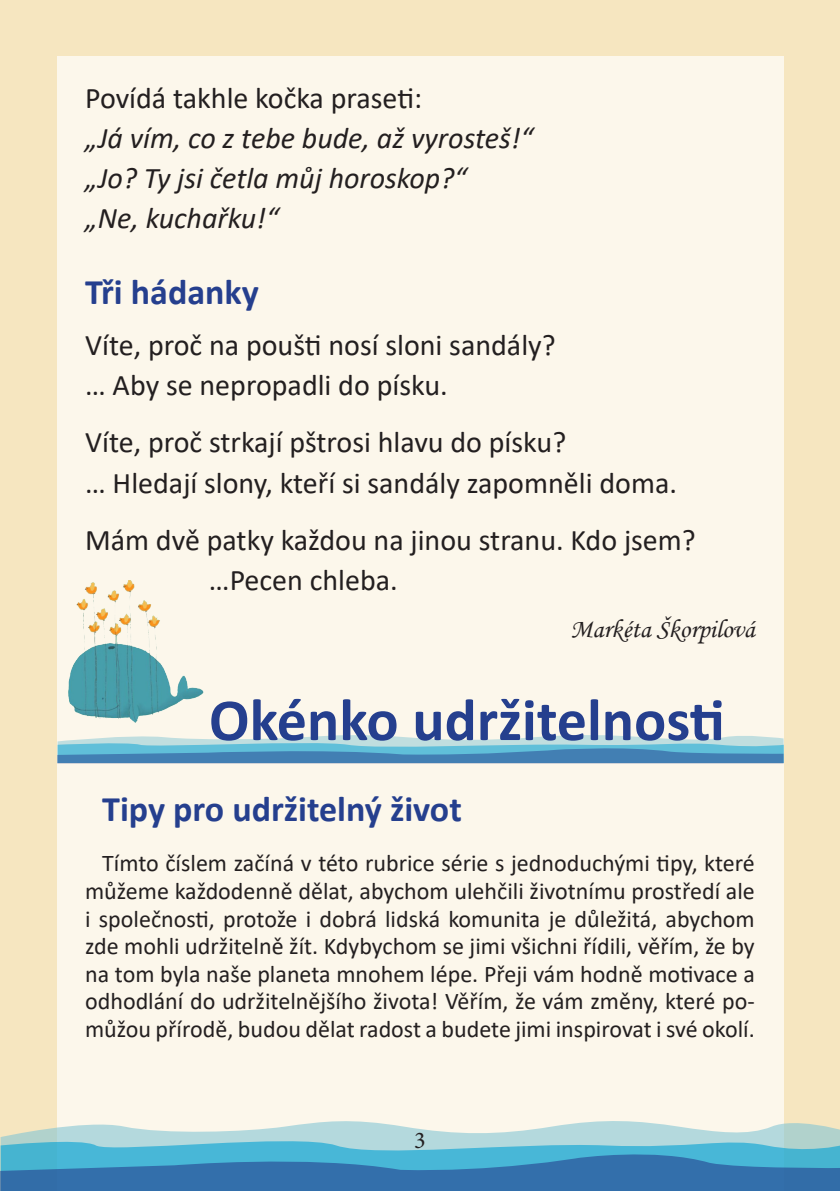
<style>
.page{position:relative;width:840px;height:1191px;background:#fff}
.page>*{position:absolute;margin:0;border:0;box-sizing:border-box;transform-origin:0 0}
.Názvy_rubrik_30{font:700 60px "Calibri";color:#253f8e}
.podnadpisy{font:700 36px "Calibri";color:#253f8e}
.Vtipy{font:30px "Calibri";color:#231f20}
.Vtipy-2{font:italic 30px "Calibri";color:#231f20}
.autoři_č_03{font:26px "Monotype Corsiva";color:#231f20}
.základní_text_č_03{font:24px/27.6px "Calibri";color:#231f20;text-align:justify}
.t1{font:24px "Minion Pro";color:#231f20}
</style>
<div class="page">
<div style="left:0;top:0;width:839px;height:1191px;background:#f6e6c0"></div>
<div style="left:57px;top:57px;width:726px;height:1134px;background:#fcf7eb"></div>
<svg style="left:1px;top:1119px;width:838px;height:20px;fill:#b4d9dd"></svg>
<svg style="left:1px;top:1139px;width:838px;height:13px;background:#7dc7d8"></svg>
<svg style="left:0;top:1152px;width:839px;height:39px;background:#3985b8"></svg>
<svg style="left:57px;top:735px;width:726px;height:28px;background:#7bb3cd"></svg>
<img style="left:68px;top:580px;width:136px;height:143px">
<p class="Vtipy" style="left:85px;top:77px;width:338px">Povídá takhle kočka praseti:</p>
<p class="Vtipy-2" style="left:85px;top:117px;width:449px">„Já vím, co z tebe bude, až vyrosteš!“</p>
<p class="Vtipy-2" style="left:85px;top:157px;width:383px">„Jo? Ty jsi četla můj horoskop?“</p>
<p class="Vtipy-2" style="left:85px;top:197px;width:195px">„Ne, kuchařku!“</p>
<p class="podnadpisy" style="left:85px;top:266px;width:175px">Tři hádanky</p>
<p class="Vtipy" style="left:85px;top:324px;width:472px">Víte, proč na poušti nosí sloni sandály?</p>
<p class="Vtipy" style="left:85px;top:364px;width:364px">… Aby se nepropadli do písku.</p>
<p class="Vtipy" style="left:85px;top:422px;width:482px">Víte, proč strkají pštrosi hlavu do písku?</p>
<p class="Vtipy" style="left:85px;top:462px;width:593px">… Hledají slony, kteří si sandály zapomněli doma.</p>
<p class="Vtipy" style="left:85px;top:519px;width:611px">Mám dvě patky každou na jinou stranu. Kdo jsem?</p>
<p class="Vtipy" style="left:209px;top:559px;width:190px">…Pecen chleba.</p>
<p class="autoři_č_03" style="left:570px;top:613px;width:186px">Markéta Škorpilová</p>
<p class="Názvy_rubrik_30" style="left:209px;top:677px;width:517px">Okénko udržitelnosti</p>
<p class="podnadpisy" style="left:102px;top:783px;width:361px">Tipy pro udržitelný život</p>
<p class="základní_text_č_03" style="left:85px;top:849px;width:670px;text-indent:17px">Tímto číslem začíná v této rubrice série s jednoduchými tipy, které můžeme každodenně dělat, abychom ulehčili životnímu prostředí ale i společnosti, protože i dobrá lidská komunita je důležitá, abychom zde mohli udržitelně žít. Kdybychom se jimi všichni řídili, věřím, že by na tom byla naše planeta mnohem lépe. Přeji vám hodně motivace a odhodlání do udržitelnějšího života! Věřím, že vám změny, které po&shy;můžou přírodě, budou dělat radost a budete jimi inspirovat i své okolí.</p>
<p class="t1" style="left:414px;top:1124px;width:13px">3</p>
</div>
